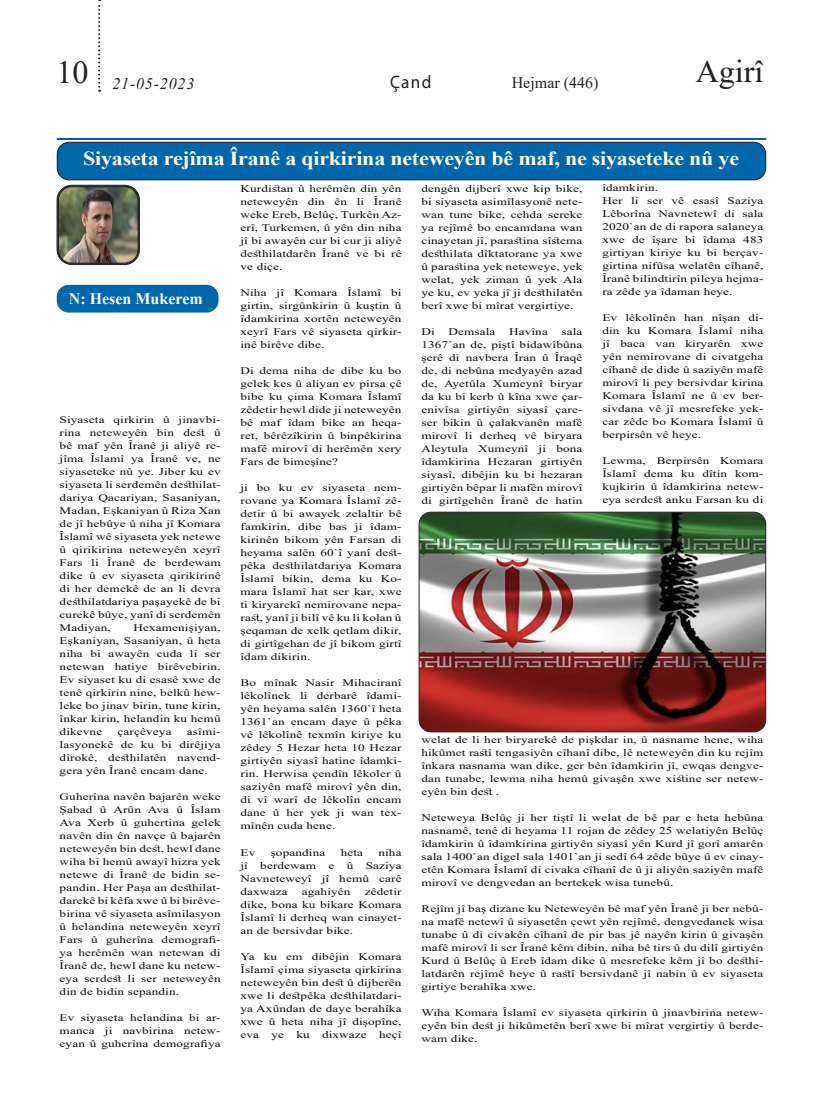
<style>
.page{position:relative;width:823px;height:1106px;background:#fff}
.page>*{position:absolute;margin:0;border:0;box-sizing:border-box;transform-origin:0 0}
.t1{font:32px "Times New Roman";color:#231f20}
.t2{font:700 19.8px "Times New Roman";letter-spacing:-.01em;color:#fff;scale:1.11 1}
.t3{font:18px "Myriad Pro";color:#231f20;scale:.95 1}
.t4{font:700 16px "Times New Roman";color:#fff}
.t5{font:16px "Times New Roman";color:#231f20}
.t6{font:italic 16px "Times New Roman";letter-spacing:.05em;color:#231f20}
.t7{font:10.1px/13px "Times New Roman";letter-spacing:.01em;color:#0b0b0e;text-align:justify;scale:1.31 1}
</style>
<div class="page">
<svg style="left:98px;top:0;width:2px;height:92px"></svg>
<hr style="left:57px;top:138px;width:708px;height:2px;background:#1352a4">
<div style="left:57px;top:142px;width:708px;height:38px;background:#0067aa;border-radius:12px"></div>
<div style="left:57px;top:142px;width:708px;height:38px;border:1px solid #19142a;border-radius:12px"></div>
<div style="left:57px;top:285px;width:161px;height:27px;background:#0067aa;border-radius:12px"></div>
<img style="left:58px;top:186px;width:81px;height:78px">
<div style="left:57px;top:185px;width:83px;height:80px;border:1px solid #231f20;border-radius:15px"></div>
<div style="left:58px;top:186px;width:81px;height:78px;border:1px solid #231f20;border-radius:14px"></div>
<div style="left:58px;top:186px;width:80px;height:77px;border:1px solid #231f20;border-radius:13px"></div>
<img style="left:420px;top:513px;width:345px;height:219px">
<div style="left:418px;top:511px;width:347px;height:221px;border:1px solid #231f20;border-radius:12px"></div>
<h1 class="t1" style="left:56px;top:50px;width:34px">10</h1>
<h1 class="t1" style="left:695px;top:49px;width:69px">Agirî</h1>
<h3 class="t6" style="left:112px;top:72px;width:83px">21-05-2023</h3>
<p class="t3" style="left:390px;top:70px;width:45px">Çand</p>
<h3 class="t5" style="left:511px;top:72px;width:88px">Hejmar (446)</h3>
<p class="t2" style="left:83px;top:144px;width:592px">Siyaseta rejîma Îranê a qirkirina neteweyên bê maf, ne siyaseteke nû ye</p>
<p class="t4" style="left:69px;top:287px;width:135px">N: Hesen Mukerem</p>
<p class="t7" style="left:60px;top:412px;width:124px">Siyaseta qirkirin û jinavbi&shy;rina neteweyên bin dest û bê maf yên Îranê ji aliyê re&shy;jîma Îslamî ya Îranê ve, ne siyaseteke nû ye. Jiber ku ev siyaseta li serdemên desthilat&shy;dariya Qacariyan, Sasaniyan, Madan, Eşkaniyan û Riza Xan de jî hebûye û niha jî Komara Îslamî wê siyaseta yek netewe û qirikirina neteweyên xeyrî Fars li Îranê de berdewam dike û ev siyaseta qirikirinê di her demekê de an li devra desthilatdariya paşayekê de bi curekê bûye, yanî di serdemên Madiyan,</p>
<p class="t7" style="left:60px;top:620px;width:124px;text-indent:74px">Hexamenişiyan, Eşkaniyan, Sasaniyan, û heta niha bi awayên cuda li ser netewan hatiye birêvebirin.<br>Ev siyaset ku di esasê xwe de tenê qirkirin nine, belkû hew&shy;leke bo jinav birin, tune kirin, înkar kirin, helandin ku hemû dikevne</p>
<p class="t7" style="left:60px;top:724px;width:124px;text-indent:127px">asîmi&shy;lasyonekê de ku bi dirêjiya dîrokê, desthilatên navend&shy;gera yên Îranê encam dane.</p>
<p class="t7" style="left:60px;top:789px;width:124px">Guherîna navên bajarên weke Şabad û Arûn Ava û Îslam Ava Xerb û guhertina gelek navên din ên navçe û bajarên neteweyên bin dest, hewl dane wiha bi hemû awayî hizra yek netewe di Îranê de bidin se&shy;pandin. Her Paşa an desthilat&shy;darekê bi kêfa xwe û bi birêve&shy;birina vê siyaseta asîmilasyon û helandina neteweyên xeyrî Fars û guherîna demografi&shy;ya herêmên wan netewan di Îranê de, hewl dane ku netew&shy;eya serdest li ser neteweyên din de bidin sepandin.</p>
<p class="t7" style="left:60px;top:1010px;width:124px">Ev siyaseta helandina bi ar&shy;manca ji navbirina netew&shy;eyan û guherîna demografiya</p>
<p class="t7" style="left:118px;top:724px;width:43px">çarçêveya</p>
<p class="t7" style="left:240px;top:182px;width:124px">Kurdistan û herêmên din yên neteweyên din ên li Îranê weke Ereb, Belûç, Turkên Az&shy;erî, Turkemen, û yên din niha jî bi awayên cur bi cur ji aliyê desthilatdarên Îranê ve bi rê ve diçe.</p>
<p class="t7" style="left:240px;top:286px;width:124px">Niha jî Komara Îslamî bi girtin, sirgûnkirin û kuştin û îdamkirina xortên neteweyên xeyrî Fars vê siyaseta qirkir&shy;inê birêve dibe.</p>
<p class="t7" style="left:240px;top:364px;width:124px">Di dema niha de dibe ku bo gelek kes û aliyan ev pirsa çê bibe ku çima Komara Îslamî zêdetir hewl dide ji neteweyên bê maf îdam bike an heqa&shy;ret, bêrêzîkirin û binpêkirina mafê mirovî di herêmên xery Fars de bimeşîne?</p>
<p class="t7" style="left:240px;top:481px;width:124px">ji bo ku ev siyaseta nem&shy;rovane ya Komara Îslamî zê&shy;detir û bi awayek zelaltir bê famkirin, dibe bas ji îdam&shy;kirinên bikom yên Farsan di heyama salên 60`î yanî dest&shy;pêka desthilatdariya Komara Îslamî bikin, dema ku Ko&shy;mara Îslamî hat ser kar, xwe ti kiryarekî nemirovane nepa&shy;rast, yanî ji bilî vê ku li kolan û şeqaman de xelk qetlam dikir, di girtîgehan de jî bikom girtî îdam dikirin.</p>
<p class="t7" style="left:240px;top:676px;width:124px">Bo mînak Nasir Mihaciranî lêkolînek li derbarê îdami&shy;yên heyama salên 1360`î heta 1361`an encam daye û pêka vê lêkolînê texmîn kiriye ku zêdey 5 Hezar heta 10 Hezar girtiyên siyasî hatine îdamki&shy;rin. Herwisa çendîn lêkoler û saziyên mafê mirovî yên din, di vî warî de lêkolîn encam dane û her yek ji wan tex&shy;mînên cuda hene.</p>
<p class="t7" style="left:240px;top:845px;width:13px">Ev</p>
<p class="t7" style="left:270px;top:845px;width:43px">şopandina</p>
<p class="t7" style="left:340px;top:845px;width:19px">heta</p>
<p class="t7" style="left:240px;top:845px;width:124px;text-indent:138px">niha jî berdewam e û Saziya Navneteweyî jî hemû carê daxwaza</p>
<p class="t7" style="left:240px;top:884px;width:124px;text-indent:124px">zêdetir dike, bona ku bikare Komara Îslamî li derheq wan cinayet&shy;an de bersivdar bike.</p>
<p class="t7" style="left:240px;top:949px;width:124px">Ya ku em dibêjin Komara Îslamî çima siyaseta qirkirina neteweyên bin dest û dijberên xwe li destpêka desthilatdari&shy;ya Axûndan de daye berahîka xwe û heta niha jî dişopîne, eva ye ku dixwaze heçî</p>
<p class="t7" style="left:302px;top:884px;width:39px">agahiyên</p>
<p class="t7" style="left:421px;top:182px;width:124px">dengên dijberî xwe kip bike, bi siyaseta asimîlasyonê nete&shy;wan tune bike, cehda sereke ya rejîmê bo encamdana wan cinayetan jî, parastina sîstema desthilata dîktatorane ya xwe û parastina yek neteweye, yek welat, yek ziman û yek Ala ye ku, ev yeka jî ji desthilatên berî xwe bi mîrat vergirtiye.</p>
<p class="t7" style="left:421px;top:325px;width:12px">Di</p>
<p class="t7" style="left:448px;top:325px;width:37px">Demsala</p>
<p class="t7" style="left:508px;top:325px;width:31px">Havîna</p>
<p class="t7" style="left:421px;top:325px;width:124px;text-indent:140px">sala 1367`an de, piştî bidawîbûna şerê di navbera Îran û Îraqê de, di nebûna medyayên azad de, Ayetûla Xumeynî biryar da ku bi kerb û kîna xwe çar&shy;enivîsa girtiyên siyasî çare&shy;ser bikin û çalakvanên mafê mirovî li derheq vê biryara Aleytula Xumeynî ji bona îdamkirina Hezaran girtiyên siyasî, dibêjin ku bi hezaran girtiyên bêpar li mafên mirovî di girtîgehên Îranê de hatin</p>
<p class="t7" style="left:602px;top:181px;width:44px">îdamkirin.</p>
<p class="t7" style="left:602px;top:194px;width:124px">Her li ser vê esasî Saziya Lêborîna Navnetewî di sala 2020`an de di rapora salaneya xwe de îşare bi îdama 483 girtiyan kiriye ku bi berçav&shy;girtina nifûsa welatên cîhanê, Îranê bilindtirîn pileya hejma&shy;ra zêde ya îdaman heye.</p>
<p class="t7" style="left:602px;top:311px;width:124px">Ev lêkolînên han nîşan di&shy;din ku Komara Îslamî niha jî baca van kiryarên xwe yên nemirovane di civatgeha cîhanê de dide û saziyên mafê mirovî li pey bersivdar kirina Komara Îslamî ne û ev ber&shy;sivdana vê jî mesrefeke yek&shy;car zêde bo Komara Îslamî û berpirsên vê heye.</p>
<p class="t7" style="left:602px;top:454px;width:124px">Lewma, Berpirsên Komara Îslamî dema ku dîtin kom&shy;kujkirin û îdamkirina netew&shy;eya serdest anku Farsan ku di</p>
<p class="t7" style="left:421px;top:732px;width:262px">welat de li her biryarekê de pişkdar in, û nasname hene, wiha hikûmet rastî tengasiyên cîhanî dibe, lê neteweyên din ku rejîm înkara nasnama wan dike, ger bên îdamkirin jî, ewqas dengve&shy;dan tunabe, lewma niha hemû givaşên xwe xistine ser netew&shy;eyên bin dest .</p>
<p class="t7" style="left:421px;top:810px;width:262px">Neteweya Belûç ji her tiştî li welat de bê par e heta hebûna nasnamê, tenê di heyama 11 rojan de zêdey 25 welatiyên Belûç îdamkirin û îdamkirina girtiyên siyasî yên Kurd jî gorî amarên sala 1400`an digel sala 1401`an ji sedî 64 zêde bûye û ev cinay&shy;etên Komara Îslamî di civaka cîhanî de û ji aliyên saziyên mafê mirovî ve dengvedan an bertekek wisa tunebû.</p>
<p class="t7" style="left:421px;top:901px;width:262px">Rejîm jî baş dizane ku Neteweyên bê maf yên Îranê ji ber nebû&shy;na mafê netewî û siyasetên çewt yên rejîmê, dengvedanek wisa tunabe û di civakên cîhanî de pir bas jê nayên kirin û givaşên mafê mirovî li ser Îranê kêm dibin, niha bê tirs û du dilî girtiyên Kurd û Belûç û Ereb îdam dike û mesrefeke kêm jî bo desthi&shy;latdarên rejîmê heye û rastî bersivdanê jî nabin û ev siyaseta girtiye berahîka xwe.</p>
<p class="t7" style="left:421px;top:1005px;width:262px">Wiha Komara Îslamî ev siyaseta qirkirin û jinavbirina netew&shy;eyên bin dest ji hikûmetên berî xwe bi mîrat vergirtiy û berde&shy;wam dike.</p>
</div>
